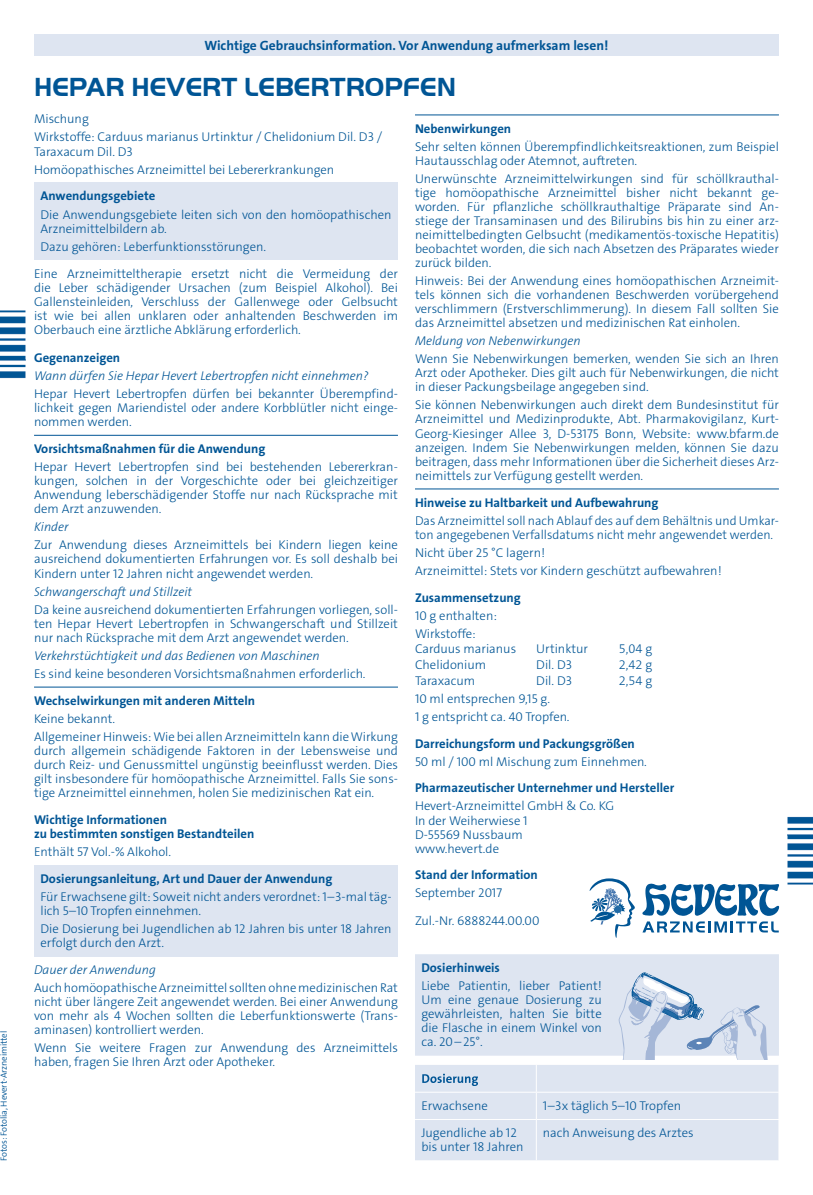
<style>
.page{position:relative;width:813px;height:1195px;background:#fff}
.page>*{position:absolute;margin:0;border:0;box-sizing:border-box;transform-origin:0 0}
.t1{font:700 27px "Handel Gothic Hevert";color:#005595}
.t2{font:13.5px "The Sans LP7 Bld";color:#005595}
.t3{font:12.75px/14.1px "The Sans LP3 Lig";color:#005595}
.t4{font:12.75px/14px "The Sans LP7 Bld";color:#005595}
.t5{font:12.75px "The Sans LP3 Lig IT";color:#005595}
.t6{font:9px "The Sans LP4 Se Lig";letter-spacing:-.01em;color:#005595}
</style>
<div class="page">
<div style="left:34px;top:34px;width:744px;height:22px;background:#dee5f1"></div>
<div style="left:34px;top:183px;width:364px;height:77px;background:#dee5f1"></div>
<hr style="left:34px;top:435px;width:364px;height:1px;background:#005595">
<hr style="left:34px;top:687px;width:364px;height:1px;background:#005595">
<div style="left:34px;top:865px;width:364px;height:91px;background:#dee5f1"></div>
<hr style="left:415px;top:115px;width:363px;height:1px;background:#005595">
<hr style="left:415px;top:489px;width:363px;height:1px;background:#005595">
<svg style="left:415px;top:954px;width:363px;height:105px;background:#d8e1ee"></svg>
<div style="left:415px;top:1065px;width:364px;height:95px;background:#dee5f1"></div>
<div style="left:422px;top:1101px;width:65px;height:9px;background:#dee5f1"></div>
<div style="left:543px;top:1101px;width:136px;height:12px;background:#dee5f1"></div>
<div style="left:421px;top:1128px;width:95px;height:13px;background:#dee5f1"></div>
<div style="left:422px;top:1142px;width:100px;height:9px;background:#dee5f1"></div>
<div style="left:543px;top:1128px;width:149px;height:13px;background:#dee5f1"></div>
<img style="left:0;top:310px;width:26px;height:69px">
<img style="left:787px;top:816px;width:25px;height:68px">
<svg style="left:642px;top:883px;width:136px;height:49px"></svg>
<svg style="left:589px;top:878px;width:46px;height:60px"></svg>
<p class="t6" style="left:-2px;top:1161px;width:132px;rotate:-90deg">Fotos: Fotolia, Hevert-Arzneimittel</p>
<p class="t2" style="left:204px;top:40px;width:405px">Wichtige Gebrauchsinformation. Vor Anwendung aufmerksam lesen!</p>
<h1 class="t1" style="left:34px;top:71px;width:423px">HEPAR HEVERT LEBERTROPFEN</h1>
<p class="t3" style="left:34px;top:111px;width:349px;line-height:18px">Mischung<br>Wirkstoffe: Carduus marianus Urtinktur / Chelidonium Dil. D3 /</p>
<p class="t3" style="left:34px;top:143px;width:301px;line-height:18px">Taraxacum Dil. D3<br>Homöopathisches Arzneimittel bei Lebererkrankungen</p>
<p class="t4" style="left:40px;top:190px;width:116px">Anwendungsgebiete</p>
<p class="t3" style="left:40px;top:208px;width:352px">Die Anwendungsgebiete leiten sich von den homöopathischen<br>Arzneimittelbildern ab.</p>
<p class="t3" style="left:34px;top:233px;width:365px;line-height:27.8px;text-indent:6px">Dazu gehören: Leberfunktionsstörungen.<br>Eine Arzneimitteltherapie ersetzt nicht die Vermeidung der</p>
<p class="t3" style="left:34px;top:282px;width:365px;text-align:justify">die Leber schädigender Ursachen (zum Beispiel Alkohol). Bei Gallensteinleiden, Verschluss der Gallenwege oder Gelbsucht ist wie bei allen unklaren oder anhaltenden Beschwerden im Oberbauch eine ärztliche Abklärung erforderlich.</p>
<p class="t4" style="left:34px;top:352px;width:88px">Gegenanzeigen</p>
<p class="t5" style="left:34px;top:371px;width:336px">Wann dürfen Sie Hepar Hevert Lebertropfen nicht einnehmen?</p>
<p class="t3" style="left:34px;top:388px;width:365px;text-align:justify">Hepar Hevert Lebertropfen dürfen bei bekannter Überempfind&shy;lichkeit gegen Mariendistel oder andere Korbblütler nicht einge&shy;nommen werden.</p>
<p class="t4" style="left:34px;top:443px;width:233px">Vorsichtsmaßnahmen für die Anwendung</p>
<p class="t3" style="left:34px;top:461px;width:365px;text-align:justify">Hepar Hevert Lebertropfen sind bei bestehenden Lebererkran&shy;kungen, solchen in der Vorgeschichte oder bei gleichzeitiger Anwendung leberschädigender Stoffe nur nach Rücksprache mit dem Arzt anzuwenden.</p>
<p class="t5" style="left:34px;top:522px;width:36px">Kinder</p>
<p class="t3" style="left:34px;top:539px;width:365px;text-align:justify">Zur Anwendung dieses Arzneimittels bei Kindern liegen keine ausreichend dokumentierten Erfahrungen vor. Es soll deshalb bei Kindern unter 12 Jahren nicht angewendet werden.</p>
<p class="t5" style="left:34px;top:586px;width:160px">Schwangerschaft und Stillzeit</p>
<p class="t3" style="left:34px;top:603px;width:365px;text-align:justify">Da keine ausreichend dokumentierten Erfahrungen vorliegen, soll&shy;ten Hepar Hevert Lebertropfen in Schwangerschaft und Stillzeit nur nach Rücksprache mit dem Arzt angewendet werden.</p>
<p class="t5" style="left:34px;top:650px;width:287px">Verkehrstüchtigkeit und das Bedienen von Maschinen</p>
<p class="t3" style="left:34px;top:667px;width:333px">Es sind keine besonderen Vorsichtsmaßnahmen erforderlich.</p>
<p class="t4" style="left:34px;top:694px;width:222px">Wechselwirkungen mit anderen Mitteln</p>
<p class="t3" style="left:34px;top:710px;width:365px;line-height:18px">Keine bekannt.<br>Allgemeiner Hinweis: Wie bei allen Arzneimitteln kann die Wirkung</p>
<p class="t3" style="left:34px;top:744px;width:365px;text-align:justify">durch allgemein schädigende Faktoren in der Lebensweise und durch Reiz- und Genussmittel ungünstig beeinflusst werden. Dies gilt insbesondere für homöopathische Arzneimittel. Falls Sie sons&shy;tige Arzneimittel einnehmen, holen Sie medizinischen Rat ein.</p>
<p class="t4" style="left:34px;top:813px;width:222px">Wichtige Informationen<br>zu bestimmten sonstigen Bestandteilen</p>
<p class="t3" style="left:34px;top:845px;width:139px">Enthält 57 Vol.-% Alkohol.</p>
<p class="t4" style="left:40px;top:872px;width:293px">Dosierungsanleitung, Art und Dauer der Anwendung</p>
<p class="t3" style="left:40px;top:890px;width:352px">Für Erwachsene gilt: Soweit nicht anders verordnet: 1–3-mal täg&shy;lich 5–10 Tropfen einnehmen.</p>
<p class="t3" style="left:40px;top:922px;width:352px">Die Dosierung bei Jugendlichen ab 12 Jahren bis unter 18 Jahren erfolgt durch den Arzt.</p>
<p class="t5" style="left:34px;top:964px;width:123px">Dauer der Anwendung</p>
<p class="t3" style="left:34px;top:981px;width:365px;text-align:justify">Auchhomöopathische Arzneimittel sollten ohne medizinischen Rat nicht über längere Zeit angewendet werden. Bei einer Anwendung von mehr als 4 Wochen sollten die Leberfunktionswerte (Trans&shy;aminasen) kontrolliert werden.</p>
<p class="t3" style="left:34px;top:1041px;width:365px">Wenn Sie weitere Fragen zur Anwendung des Arzneimittels haben, fragen Sie Ihren Arzt oder Apotheker.</p>
<p class="t4" style="left:415px;top:123px;width:98px">Nebenwirkungen</p>
<p class="t3" style="left:415px;top:141px;width:365px">Sehr selten können Überempfindlichkeitsreaktionen, zum Beispiel<br>Hautausschlag oder Atemnot, auftreten.</p>
<p class="t3" style="left:415px;top:173px;width:365px;text-align:justify">Unerwünschte Arzneimittelwirkungen sind für schöllkrauthal&shy;tige homöopathische Arzneimittel bisher nicht bekannt ge&shy;worden. Für pflanzliche schöllkrauthaltige Präparate sind An&shy;stiege der Transaminasen und des Bilirubins bis hin zu einer arz&shy;neimittelbedingten Gelbsucht (medikamentös-toxische Hepatitis) beobachtet worden, die sich nach Absetzen des Präparates wieder zurück bilden.</p>
<p class="t3" style="left:415px;top:275px;width:365px;text-align:justify">Hinweis: Bei der Anwendung eines homöopathischen Arzneimit&shy;tels können sich die vorhandenen Beschwerden vorübergehend verschlimmern (Erstverschlimmerung). In diesem Fall sollten Sie das Arzneimittel absetzen und medizinischen Rat einholen.</p>
<p class="t5" style="left:415px;top:336px;width:167px">Meldung von Nebenwirkungen</p>
<p class="t3" style="left:415px;top:353px;width:365px;text-align:justify">Wenn Sie Nebenwirkungen bemerken, wenden Sie sich an Ihren Arzt oder Apotheker. Dies gilt auch für Nebenwirkungen, die nicht in dieser Packungsbeilage angegeben sind.</p>
<p class="t3" style="left:415px;top:399px;width:365px;text-align:justify">Sie können Nebenwirkungen auch direkt dem Bundesinstitut für Arzneimittel und Medizinprodukte, Abt. Pharmakovigilanz, Kurt-Georg-Kiesinger Allee 3, D-53175 Bonn, Website: www.bfarm.de anzeigen. Indem Sie Nebenwirkungen melden, können Sie dazu beitragen, dass mehr Informationen über die Sicherheit dieses Arz&shy;neimittels zur Verfügung gestellt werden.</p>
<p class="t4" style="left:415px;top:496px;width:245px">Hinweise zu Haltbarkeit und Aufbewahrung</p>
<p class="t3" style="left:415px;top:514px;width:365px">Das Arzneimittel soll nach Ablauf des auf dem Behältnis und Umkar&shy;ton angegebenen Verfallsdatums nicht mehr angewendet werden.</p>
<p class="t3" style="left:415px;top:544px;width:308px;line-height:18px">Nicht über 25 °C lagern!<br>Arzneimittel: Stets vor Kindern geschützt aufbewahren!</p>
<p class="t4" style="left:415px;top:591px;width:107px">Zusammensetzung</p>
<p class="t3" style="left:415px;top:607px;width:83px;line-height:18px">10 g enthalten:<br>Wirkstoffe:</p>
<p class="t3" style="left:415px;top:643px;width:103px">Carduus marianus</p>
<p class="t3" style="left:536px;top:643px;width:53px">Urtinktur</p>
<p class="t3" style="left:618px;top:643px;width:35px">5,04 g</p>
<p class="t3" style="left:415px;top:658px;width:73px">Chelidonium</p>
<p class="t3" style="left:536px;top:658px;width:37px">Dil. D3</p>
<p class="t3" style="left:618px;top:658px;width:35px">2,42 g</p>
<p class="t3" style="left:415px;top:674px;width:62px">Taraxacum</p>
<p class="t3" style="left:536px;top:674px;width:37px">Dil. D3</p>
<p class="t3" style="left:618px;top:674px;width:35px">2,54 g</p>
<p class="t3" style="left:415px;top:690px;width:156px;line-height:18px">10 ml entsprechen 9,15 g.<br>1 g entspricht ca. 40 Tropfen.</p>
<p class="t4" style="left:415px;top:737px;width:221px">Darreichungsform und Packungsgrößen</p>
<p class="t3" style="left:415px;top:755px;width:233px">50 ml / 100 ml Mischung zum Einnehmen.</p>
<p class="t4" style="left:415px;top:782px;width:260px">Pharmazeutischer Unternehmer und Hersteller</p>
<p class="t3" style="left:415px;top:800px;width:201px">Hevert-Arzneimittel GmbH &amp; Co. KG<br>In der Weiherwiese 1<br>D-55569 Nussbaum<br>www.hevert.de</p>
<p class="t4" style="left:415px;top:869px;width:124px">Stand der Information</p>
<p class="t3" style="left:415px;top:880px;width:126px;line-height:27.6px">September 2017<br>Zul.-Nr. 6888244.00.00</p>
<p class="t4" style="left:421px;top:962px;width:80px">Dosierhinweis</p>
<p class="t3" style="left:421px;top:980px;width:182px;text-align:justify">Liebe Patientin, lieber Patient!<br>Um eine genaue Dosierung zu gewährleisten, halten Sie bitte die Flasche in einem Winkel von ca. 20–25°.</p>
<p class="t3" style="left:421px;top:1100px;width:68px">Erwachsene</p>
<p class="t3" style="left:542px;top:1100px;width:140px">1–3x täglich 5–10 Tropfen</p>
<p class="t3" style="left:421px;top:1127px;width:104px">Jugendliche ab 12 bis unter 18 Jahren</p>
<p class="t3" style="left:542px;top:1127px;width:152px">nach Anweisung des Arztes</p>
</div>
